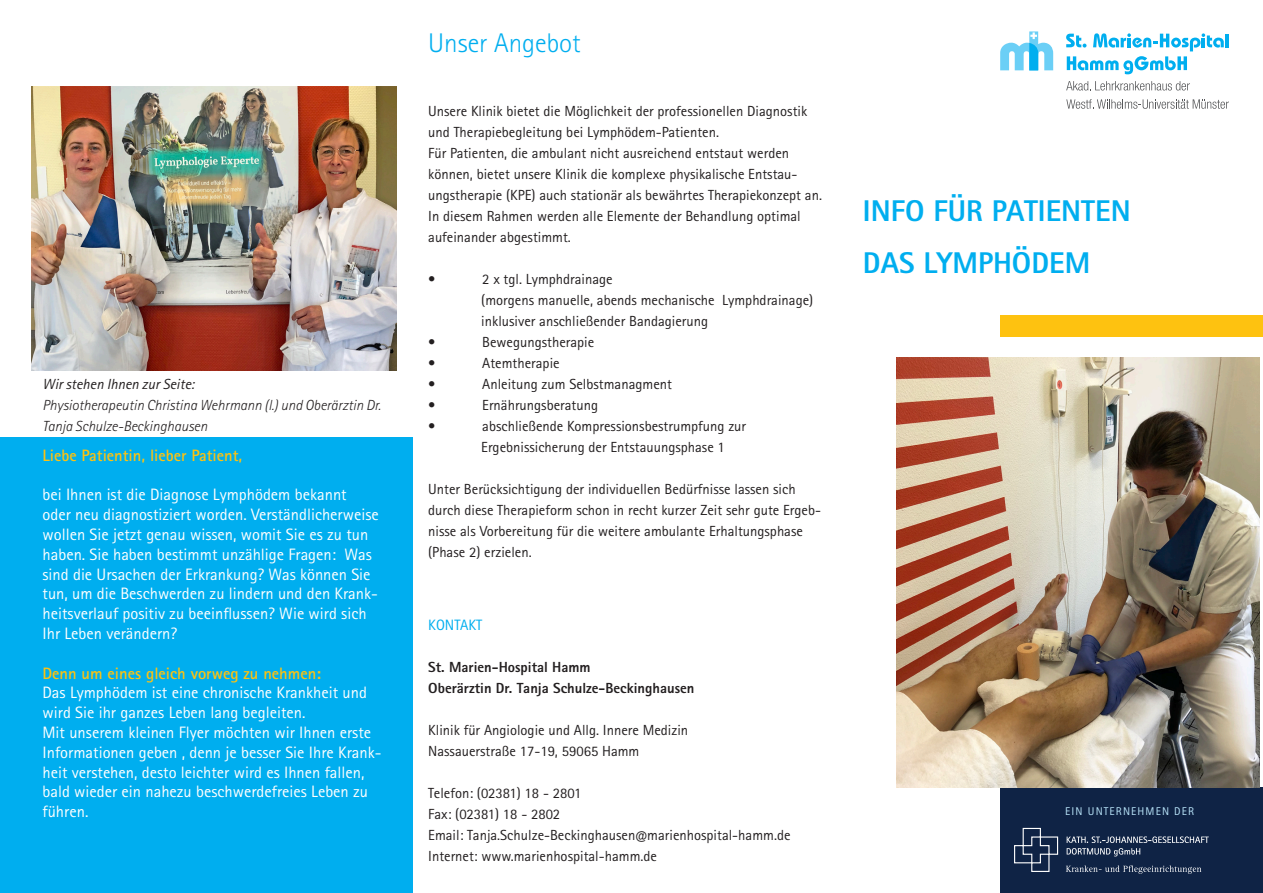
<style>
.page{position:relative;width:1263px;height:893px;background:#fff}
.page>*{position:absolute;margin:0;border:0;box-sizing:border-box;transform-origin:0 0}
.t1{font:800 30px "Rotis Sans Serif Std";color:#00aeef}
.H2_Inhalt{font:300 27px "Rotis Sans Serif Std";color:#00aeef}
.t2{font:16.5px/19.8px "Rotis Sans Serif Std";color:#fff}
.t3{font:700 16.5px "Rotis Sans Serif Std";color:#fec210}
.H4_Inhalt{font:15px "Rotis Sans Serif Std";color:#00aeef}
.Fließtext{font:14.7px/21px "Rotis Sans Serif Std";color:#231f20}
.Fließtext-2{font:italic 300 14.7px/21px "Rotis Sans Serif Std";color:#231f20}
.Fließtext-3{font:800 14.7px "Rotis Sans Serif Std";color:#231f20}
.Fließtext-4{font:italic 14.7px "Rotis Sans Serif Std";color:#231f20}
.t4{font:11.25px "Rotis Sans Serif Std";letter-spacing:.1em;color:#b9e5fa}
.s1{font-weight:700;color:#fec210}
</style>
<div class="page">
<div style="left:0;top:437px;width:412px;height:456px;background:#00aeef"></div>
<img style="left:31px;top:87px;width:365px;height:283px">
<div style="left:1000px;top:787px;width:263px;height:106px;background:#0f2345"></div>
<svg style="left:1014px;top:827px;width:45px;height:45px"></svg>
<svg style="left:1067px;top:836px;width:142px;height:20px"></svg>
<svg style="left:1066px;top:865px;width:135px;height:9px"></svg>
<div style="left:1000px;top:315px;width:263px;height:21px;background:#fec210"></div>
<svg style="left:1066px;top:33px;width:163px;height:41px"></svg>
<svg style="left:1066px;top:99px;width:163px;height:10px"></svg>
<svg style="left:1066px;top:81px;width:124px;height:10px"></svg>
<svg style="left:1000px;top:31px;width:53px;height:39px"></svg>
<img style="left:896px;top:357px;width:363px;height:430px">
<p class="Fließtext-4" style="left:43px;top:375px;width:153px">Wir stehen Ihnen zur Seite:</p>
<p class="Fließtext-2" style="left:43px;top:394px;width:340px">Physiotherapeutin Christina Wehrmann (l.) und Oberärztin Dr.<br>Tanja Schulze-Beckinghausen</p>
<p class="t3" style="left:43px;top:445px;width:201px">Liebe Patientin, lieber Patient,</p>
<p class="t2" style="left:43px;top:485px;width:338px">bei Ihnen ist die Diagnose Lymphödem bekannt oder neu diagnostiziert worden. Verständlicherweise wollen Sie jetzt genau wissen, womit Sie es zu tun haben. Sie haben bestimmt unzählige Fragen: Was sind die Ursachen der Erkrankung? Was können Sie tun, um die Beschwerden zu lindern und den Krank&shy;heitsverlauf positiv zu beeinflussen? Wie wird sich Ihr Leben verändern?</p>
<p class="t2" style="left:43px;top:663px;width:326px"><span class="s1">Denn um eines gleich vorweg zu nehmen:<br></span>Das Lymphödem ist eine chronische Krankheit und wird Sie ihr ganzes Leben lang begleiten.</p>
<p class="t2" style="left:43px;top:723px;width:341px">Mit unserem kleinen Flyer möchten wir Ihnen erste Informationen geben , denn je besser Sie Ihre Krank&shy;heit verstehen, desto leichter wird es Ihnen fallen, bald wieder ein nahezu beschwerdefreies Leben zu führen.</p>
<p class="H2_Inhalt" style="left:428px;top:28px;width:154px">Unser Angebot</p>
<p class="Fließtext" style="left:428px;top:100px;width:381px">Unsere Klinik bietet die Möglichkeit der professionellen Diagnostik und Therapiebegleitung bei Lymphödem-Patienten.</p>
<p class="Fließtext" style="left:428px;top:142px;width:395px">Für Patienten, die ambulant nicht ausreichend entstaut werden können, bietet unsere Klinik die komplexe physikalische Entstau&shy;ungstherapie (KPE) auch stationär als bewährtes Therapiekonzept an.</p>
<p class="Fließtext" style="left:428px;top:205px;width:374px">In diesem Rahmen werden alle Elemente der Behandlung optimal aufeinander abgestimmt.</p>
<p class="Fließtext" style="left:428px;top:268px;width:9px">•</p>
<p class="Fließtext" style="left:481px;top:268px;width:333px">2 x tgl. Lymphdrainage<br>(morgens manuelle, abends mechanische Lymphdrainage) inklusiver anschließender Bandagierung</p>
<p class="Fließtext" style="left:428px;top:331px;width:9px">•</p>
<p class="Fließtext" style="left:482px;top:331px;width:114px">Bewegungstherapie</p>
<p class="Fließtext" style="left:428px;top:352px;width:9px">•</p>
<p class="Fließtext" style="left:482px;top:352px;width:79px">Atemtherapie</p>
<p class="Fließtext" style="left:428px;top:373px;width:9px">•</p>
<p class="Fließtext" style="left:482px;top:373px;width:191px">Anleitung zum Selbstmanagment</p>
<p class="Fließtext" style="left:428px;top:394px;width:9px">•</p>
<p class="Fließtext" style="left:482px;top:394px;width:117px">Ernährungsberatung</p>
<p class="Fließtext" style="left:428px;top:415px;width:9px">•</p>
<p class="Fließtext" style="left:481px;top:415px;width:266px">abschließende Kompressionsbestrumpfung zur<br>Ergebnissicherung der Entstauungsphase 1</p>
<p class="Fließtext" style="left:428px;top:478px;width:394px">Unter Berücksichtigung der individuellen Bedürfnisse lassen sich durch diese Therapieform schon in recht kurzer Zeit sehr gute Ergeb&shy;nisse als Vorbereitung für die weitere ambulante Erhaltungsphase (Phase 2) erzielen.</p>
<p class="H4_Inhalt" style="left:428px;top:616px;width:56px">KONTAKT</p>
<p class="Fließtext-3" style="left:428px;top:658px;width:164px">St. Marien-Hospital Hamm</p>
<p class="Fließtext-3" style="left:428px;top:679px;width:268px">Oberärztin Dr. Tanja Schulze-Beckinghausen</p>
<p class="Fließtext" style="left:428px;top:720px;width:261px">Klinik für Angiologie und Allg. Innere Medizin</p>
<p class="Fließtext" style="left:428px;top:741px;width:213px">Nassauerstraße 17-19, 59065 Hamm</p>
<p class="Fließtext" style="left:428px;top:783px;width:155px">Telefon: (02381) 18 - 2801</p>
<p class="Fließtext" style="left:428px;top:804px;width:133px">Fax: (02381) 18 - 2802</p>
<p class="Fließtext" style="left:428px;top:825px;width:364px">Email: Tanja.Schulze-Beckinghausen@marienhospital-hamm.de<br>Internet: www.marienhospital-hamm.de</p>
<h1 class="t1" style="left:863px;top:191px;width:269px">INFO FÜR PATIENTEN</h1>
<h1 class="t1" style="left:863px;top:244px;width:229px">DAS LYMPHÖDEM</h1>
<p class="t4" style="left:1065px;top:805px;width:131px">EIN UNTERNEHMEN DER</p>
</div>
